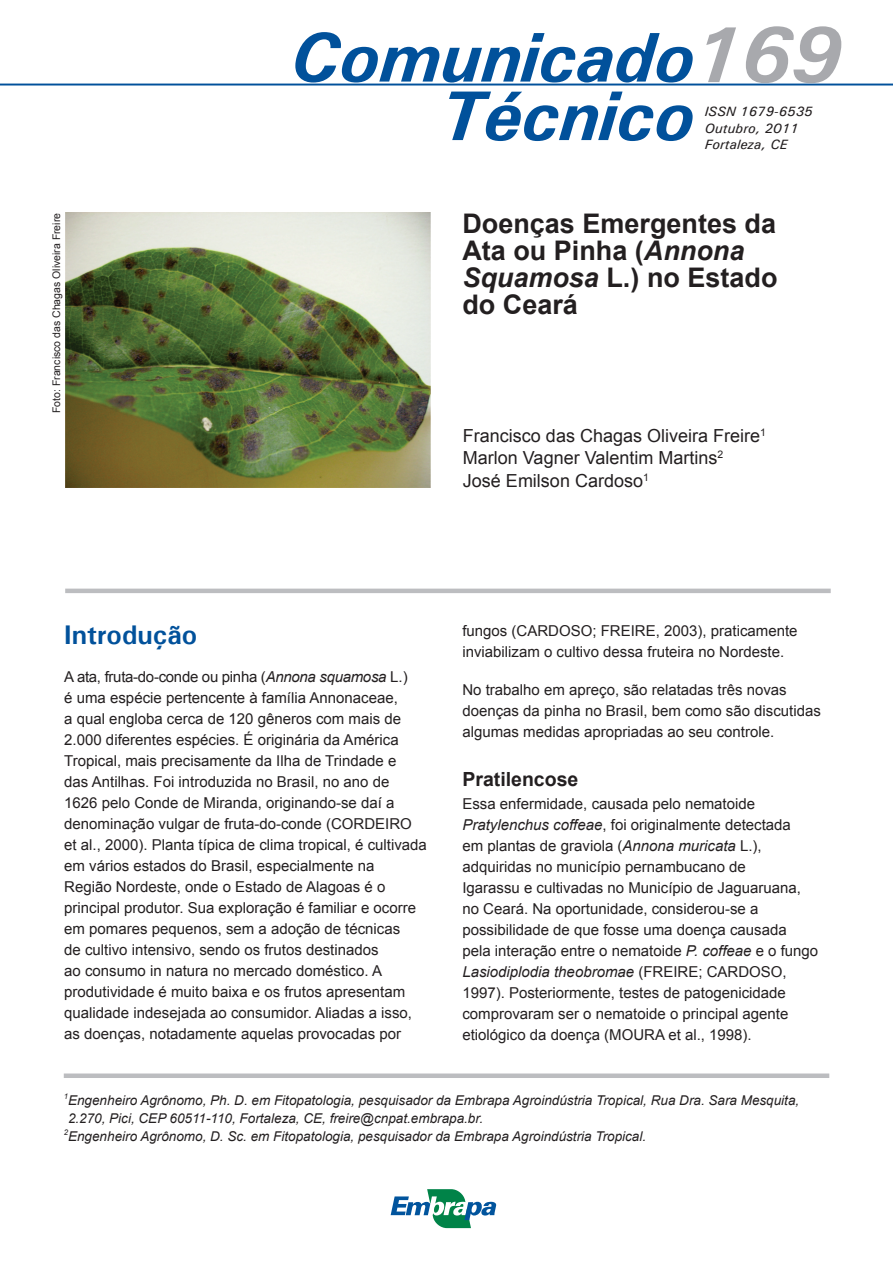
<style>
.page{position:relative;width:893px;height:1263px;background:#fff}
.page>*{position:absolute;margin:0;border:0;box-sizing:border-box;transform-origin:0 0}
.t1{font:italic 700 79.5px "Univers";color:#a8a9ad}
.t2{font:italic 700 70.5px "Univers";color:#01519b}
.Título_principal__se{font:700 27px/27px "Arial";color:#231f20}
.Título_1{font:700 27px "Univers";color:#01519b}
.Título_2{font:700 19.5px "Arial";color:#231f20}
.autores{font:18px "Arial";color:#231f20}
.Corpo_de_texto_1{font:15px/21px "Arial";color:#231f20}
.titularidade_autores{font:italic 13.5px/18px "Arial";color:#231f20}
.t3{font:italic 13.5px "Univers";color:#231f20}
.Crédito_foto{font:10.5px "Arial";color:#231f20}
.s1{font-style:italic}
</style>
<div class="page">
<hr style="left:65px;top:589px;width:766px;height:4px;background:#bcbdc0">
<div style="left:64px;top:1073px;width:765px;height:5px;background:#bcbdc0"></div>
<hr style="left:0;top:84px;width:893px;height:2px;background:#01519b">
<svg style="left:391px;top:1189px;width:106px;height:39px"></svg>
<img style="left:65px;top:213px;width:366px;height:274px">
<p class="Crédito_foto" style="left:50px;top:413px;width:202px;rotate:-90deg">Foto: Francisco das Chagas Oliveira Freire</p>
<p class="t2" style="left:290px;top:13px;width:406px">Comunicado</p>
<p class="t1" style="left:691px;top:4px;width:151px">169</p>
<p class="t2" style="left:440px;top:71px;width:256px">Técnico</p>
<p class="t3" style="left:705px;top:103px;width:109px">ISSN 1679-6535</p>
<p class="t3" style="left:705px;top:120px;width:95px">Outubro, 2011</p>
<p class="t3" style="left:705px;top:136px;width:84px">Fortaleza, CE</p>
<p class="Título_principal__se" style="left:462px;top:211px;width:317px">Doenças Emergentes da<br>Ata ou Pinha (<span class="s1">Annona<br>Squamosa</span> L.) no Estado</p>
<p class="Título_principal__se" style="left:462px;top:292px;width:117px">do Ceará</p>
<p class="autores" style="left:463px;top:424px;width:304px">Francisco das Chagas Oliveira Freire<sup>1</sup></p>
<p class="autores" style="left:463px;top:446px;width:262px">Marlon Vagner Valentim Martins<sup>2</sup></p>
<p class="autores" style="left:463px;top:469px;width:187px">José Emilson Cardoso<sup>1</sup></p>
<p class="Título_1" style="left:64px;top:617px;width:135px">Introdução</p>
<p class="Corpo_de_texto_1" style="left:64px;top:666px;width:364px">A ata, fruta-do-conde ou pinha (<span class="s1">Annona squamosa</span> L.)<br>é uma espécie pertencente à família Annonaceae,<br>a qual engloba cerca de 120 gêneros com mais de 2.000 diferentes espécies. É originária da América Tropical, mais precisamente da Ilha de Trindade e<br>das Antilhas. Foi introduzida no Brasil, no ano de<br>1626 pelo Conde de Miranda, originando-se daí a denominação vulgar de fruta-do-conde (CORDEIRO et al., 2000). Planta típica de clima tropical, é cultivada em vários estados do Brasil, especialmente na<br>Região Nordeste, onde o Estado de Alagoas é o principal produtor. Sua exploração é familiar e ocorre em pomares pequenos, sem a adoção de técnicas<br>de cultivo intensivo, sendo os frutos destinados<br>ao consumo in natura no mercado doméstico. A produtividade é muito baixa e os frutos apresentam qualidade indesejada ao consumidor. Aliadas a isso, as doenças, notadamente aquelas provocadas por</p>
<p class="Corpo_de_texto_1" style="left:462px;top:620px;width:337px">fungos (CARDOSO; FREIRE, 2003), praticamente inviabilizam o cultivo dessa fruteira no Nordeste.</p>
<p class="Corpo_de_texto_1" style="left:462px;top:679px;width:360px">No trabalho em apreço, são relatadas três novas doenças da pinha no Brasil, bem como são discutidas algumas medidas apropriadas ao seu controle.</p>
<p class="Título_2" style="left:462px;top:767px;width:117px">Pratilencose</p>
<p class="Corpo_de_texto_1" style="left:462px;top:794px;width:357px">Essa enfermidade, causada pelo nematoide <span class="s1">Pratylenchus coffeae</span>, foi originalmente detectada<br>em plantas de graviola (<span class="s1">Annona muricata</span> L.), adquiridas no município pernambucano de<br>Igarassu e cultivadas no Município de Jaguaruana, no Ceará. Na oportunidade, considerou-se a possibilidade de que fosse uma doença causada pela interação entre o nematoide <span class="s1">P. coffeae</span> e o fungo <span class="s1">Lasiodiplodia theobromae</span> (FREIRE; CARDOSO, 1997). Posteriormente, testes de patogenicidade comprovaram ser o nematoide o principal agente etiológico da doença (MOURA et al., 1998).</p>
<p class="titularidade_autores" style="left:68px;top:1091px;width:733px;text-indent:-4px"><sup>1</sup>Engenheiro Agrônomo, Ph. D. em Fitopatologia, pesquisador da Embrapa Agroindústria Tropical, Rua Dra. Sara Mesquita,<br>2.270, Pici, CEP 60511-110, Fortaleza, CE, freire@cnpat.embrapa.br.</p>
<p class="titularidade_autores" style="left:64px;top:1127px;width:584px"><sup>2</sup>Engenheiro Agrônomo, D. Sc. em Fitopatologia, pesquisador da Embrapa Agroindústria Tropical.</p>
</div>
